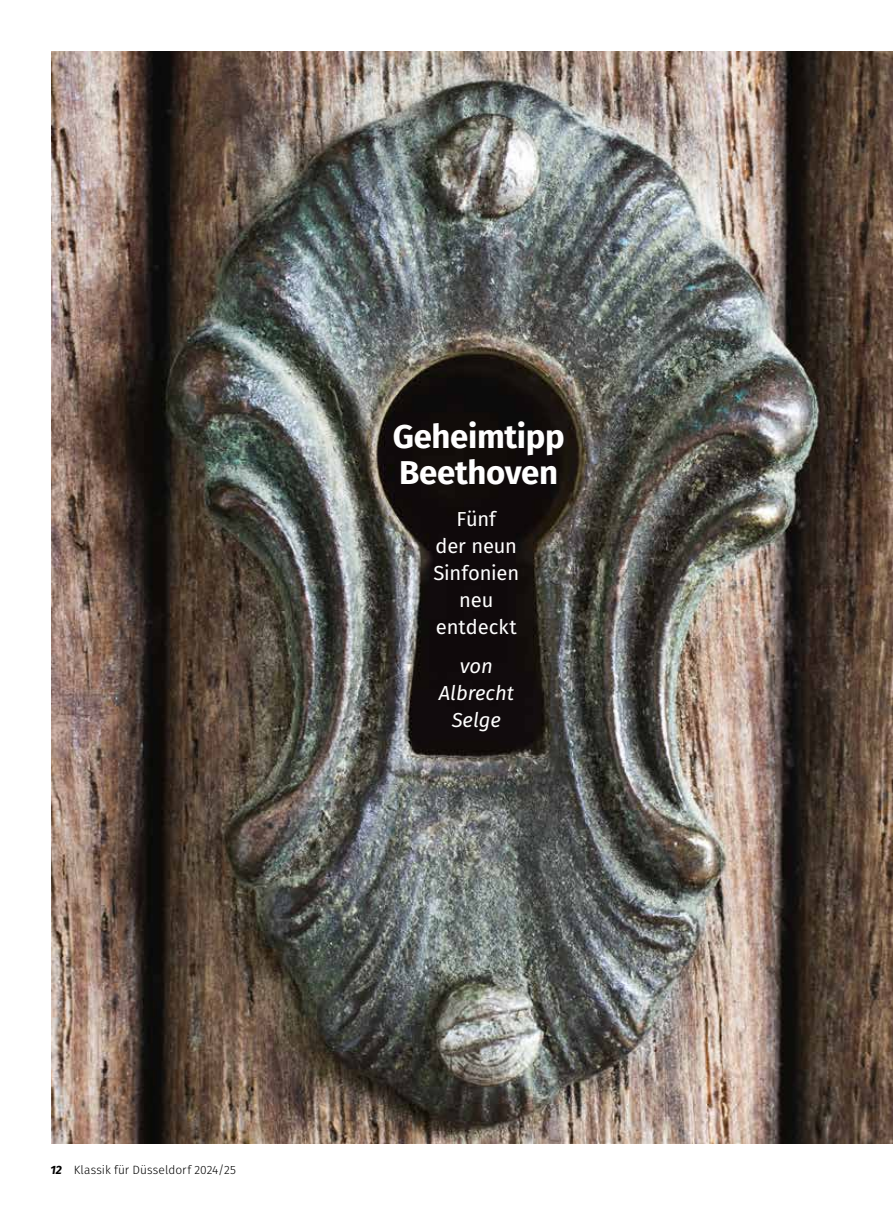
<style>
.page{position:relative;width:893px;height:1212px;background:#fff}
.page>*{position:absolute;margin:0;border:0;box-sizing:border-box;transform-origin:0 0}
.t1{font:700 33px/36px "Fira Sans";letter-spacing:-.01em;color:#fff}
.t2{font:20.25px/27px "Fira Sans";letter-spacing:-.005em;color:#fff;text-align:center}
.t3{font:italic 20.25px/27px "Fira Sans";color:#fff;text-align:center}
.t4{font:300 12px "Fira Sans";letter-spacing:.005em;color:#000}
.s1{font-weight:700;font-style:italic}
</style>
<div class="page">
<img style="left:51px;top:51px;width:842px;height:1093px">
<h1 class="t1" style="left:393px;top:417px;width:173px">Geheimtipp<br>Beethoven</h1>
<p class="t2" style="left:433px;top:505px;width:87px">Fünf<br>der neun<br>Sinfonien neu entdeckt</p>
<p class="t3" style="left:439px;top:652px;width:77px">von<br>Albrecht<br>Selge</p>
<p class="t4" style="left:51px;top:1161px;width:187px"><span class="s1">12</span> Klassik für Düsseldorf 2024/25</p>
</div>
